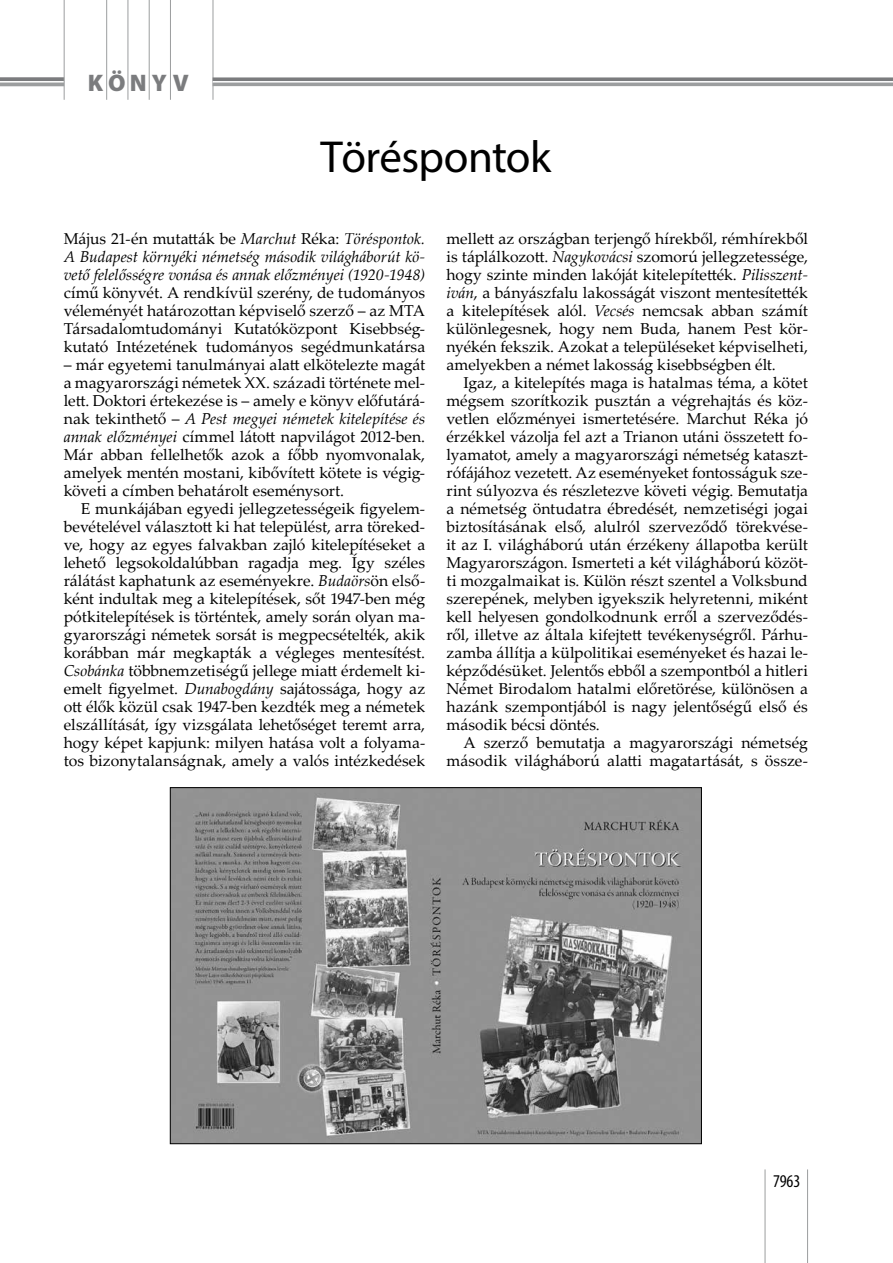
<style>
.page{position:relative;width:893px;height:1263px;background:#fff}
.page>*{position:absolute;margin:0;border:0;box-sizing:border-box;transform-origin:0 0}
.t1{font:45px "Myriad Pro";letter-spacing:-.015em;color:#000}
.t2{font:900 24px "Myriad Pro";letter-spacing:.21em;color:#7b7c7e}
.t3{font:condensed 18px "Myriad Pro";color:#000}
.t4{font:15.75px/18px "Palatino Linotype";color:#000;text-align:justify}
.t5{font:italic 15.75px/18px "Palatino Linotype";color:#000;text-align:justify}
.s1{font-style:normal}
.s2{font-style:italic}
</style>
<div class="page">
<hr style="left:807px;top:1169px;width:1px;height:94px;background:#9c9e9f">
<hr style="left:765px;top:1169px;width:1px;height:94px;background:#9c9e9f">
<hr style="left:213px;top:0;width:1px;height:100px;background:#9c9e9f">
<hr style="left:170px;top:0;width:1px;height:100px;background:#9c9e9f">
<hr style="left:149px;top:0;width:1px;height:100px;background:#9c9e9f">
<hr style="left:128px;top:0;width:1px;height:100px;background:#9c9e9f">
<hr style="left:213px;top:82px;width:680px;height:4px;background:#9c9e9f">
<div style="left:213px;top:77px;width:680px;height:5px;background:#7b7c7e"></div>
<hr style="left:213px;top:81px;width:680px;height:2px;background:#fff">
<hr style="left:0;top:82px;width:64px;height:4px;background:#9c9e9f">
<div style="left:0;top:77px;width:64px;height:5px;background:#7b7c7e"></div>
<hr style="left:0;top:81px;width:64px;height:2px;background:#fff">
<hr style="left:64px;top:0;width:1px;height:100px;background:#9c9e9f">
<hr style="left:106px;top:0;width:1px;height:100px;background:#9c9e9f">
<img style="left:172px;top:789px;width:528px;height:353px">
<h2 class="t2" style="left:88px;top:67px;width:102px">KÖNYV</h2>
<h1 class="t1" style="left:320px;top:129px;width:232px">Töréspontok</h1>
<p class="t5" style="left:64px;top:229px;width:363px"><span class="s1">Május 21-én mutatták be</span> Marchut <span class="s1">Réka:</span> Töréspontok.<br>A Budapest környéki németség második világháborút kö&shy;vető felelősségre vonása és annak előzményei (1920-1948)</p>
<p class="t4" style="left:64px;top:283px;width:363px">című könyvét. A rendkívül szerény, de tudományos véleményét határozottan képviselő szerző – az MTA Társadalomtudományi Kutatóközpont Kisebbség&shy;kutató Intézetének tudományos segédmunkatársa</p>
<p class="t4" style="left:64px;top:355px;width:363px">– már egyetemi tanulmányai alatt elkötelezte magát a magyarországi németek XX. századi története mel&shy;lett. Doktori értekezése is – amely e könyv előfutárá&shy;nak tekinthető – <span class="s2">A Pest megyei németek kitelepítése és annak előzményei</span> címmel látott napvilágot 2012-ben.<br>Már abban fellelhetők azok a főbb nyomvonalak, amelyek mentén mostani, kibővített kötete is végig&shy;követi a címben behatárolt eseménysort.</p>
<p class="t4" style="left:64px;top:499px;width:363px;text-indent:17px">E munkájában egyedi jellegzetességeik figyelem&shy;bevételével választott ki hat települést, arra töreked&shy;ve, hogy az egyes falvakban zajló kitelepítéseket a lehető legsokoldalúbban ragadja meg. Így széles rálátást kaphatunk az eseményekre. <span class="s2">Budaörs</span>ön első&shy;ként indultak meg a kitelepítések, sőt 1947-ben még pótkitelepítések is történtek, amely során olyan ma&shy;gyarországi németek sorsát is megpecsételték, akik korábban már megkapták a végleges mentesítést.<br><span class="s2">Csobánka</span> többnemzetiségű jellege miatt érdemelt ki&shy;emelt figyelmet. <span class="s2">Dunabogdány</span> sajátossága, hogy az ott élők közül csak 1947-ben kezdték meg a németek elszállítását, így vizsgálata lehetőséget teremt arra, hogy képet kapjunk: milyen hatása volt a folyama&shy;tos bizonytalanságnak, amely a valós intézkedések</p>
<p class="t4" style="left:446px;top:229px;width:363px">mellett az országban terjengő hírekből, rémhírekből is táplálkozott. <span class="s2">Nagykovácsi</span> szomorú jellegzetessége, hogy szinte minden lakóját kitelepítették. <span class="s2">Pilisszent&shy;iván</span>, a bányászfalu lakosságát viszont mentesítették a kitelepítések alól. <span class="s2">Vecsés</span> nemcsak abban számít különlegesnek, hogy nem Buda, hanem Pest kör&shy;nyékén fekszik. Azokat a településeket képviselheti, amelyekben a német lakosság kisebbségben élt.</p>
<p class="t4" style="left:446px;top:373px;width:363px;text-indent:17px">Igaz, a kitelepítés maga is hatalmas téma, a kötet mégsem szorítkozik pusztán a végrehajtás és köz&shy;vetlen előzményei ismertetésére. Marchut Réka jó érzékkel vázolja fel azt a Trianon utáni összetett fo&shy;lyamatot, amely a magyarországi németség kataszt&shy;rófájához vezetett. Az eseményeket fontosságuk sze&shy;rint súlyozva és részletezve követi végig. Bemutatja a németség öntudatra ébredését, nemzetiségi jogai biztosításának első, alulról szerveződő törekvése&shy;it az I. világháború után érzékeny állapotba került Magyarországon. Ismerteti a két világháború közöt&shy;ti mozgalmaikat is. Külön részt szentel a Volksbund szerepének, melyben igyekszik helyretenni, miként kell helyesen gondolkodnunk erről a szerveződés&shy;ről, illetve az általa kifejtett tevékenységről. Párhu&shy;zamba állítja a külpolitikai eseményeket és hazai le&shy;képződésüket. Jelentős ebből a szempontból a hitleri Német Birodalom hatalmi előretörése, különösen a hazánk szempontjából is nagy jelentőségű első és második bécsi döntés.</p>
<p class="t4" style="left:446px;top:733px;width:363px;text-align:right">A szerző bemutatja a magyarországi németség második világháború alatti magatartását, s össze-</p>
<p class="t3" style="left:773px;top:1170px;width:29px">7963</p>
</div>
